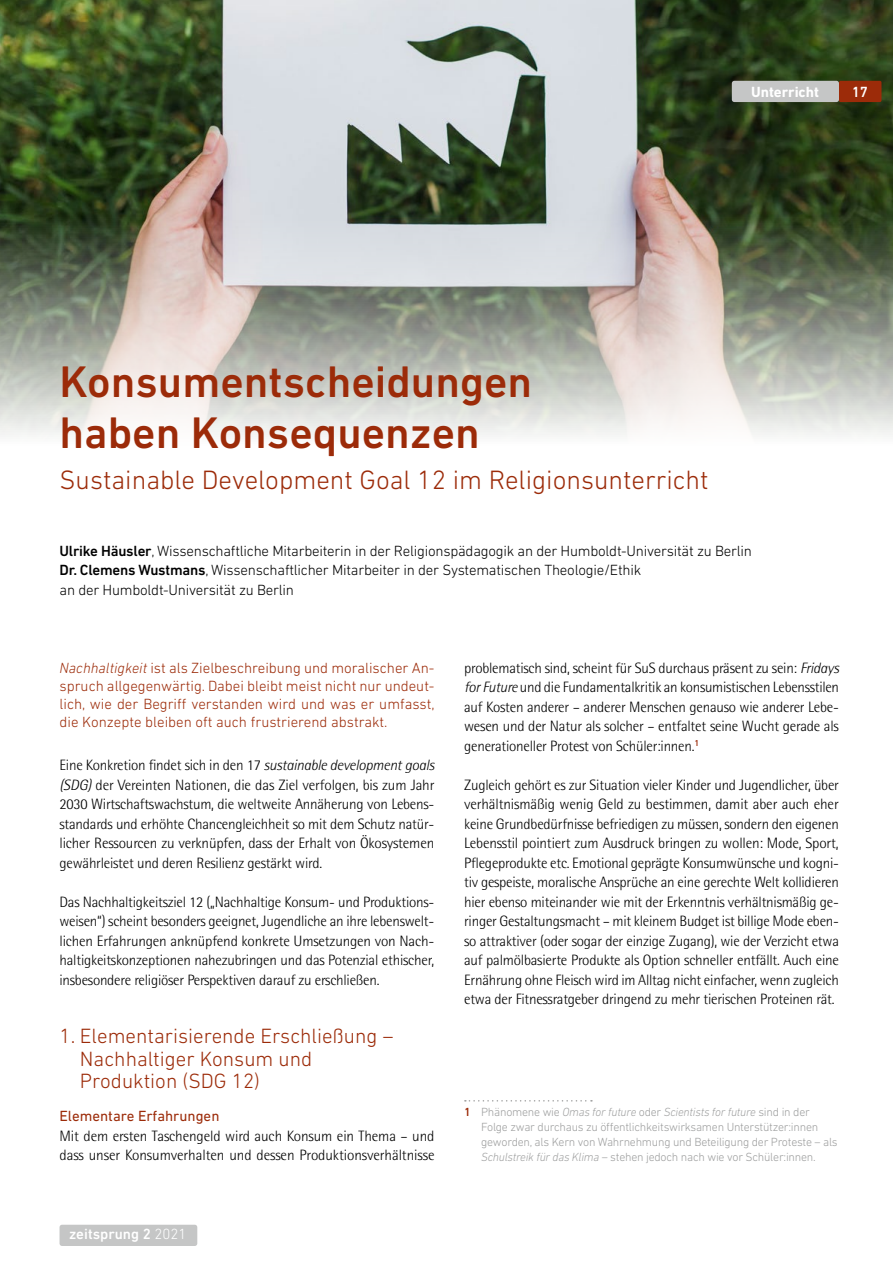
<style>
.page{position:relative;width:893px;height:1263px;background:#fff}
.page>*{position:absolute;margin:0;border:0;box-sizing:border-box;transform-origin:0 0}
.t1{font:500 45px/51px "DIN Next LT Pro";color:#9c2b09}
.t2{font:300 27px "DIN Next LT Pro";color:#9c2b09}
.t3{font:300 21px/22.5px "DIN Next LT Pro";color:#9c2b09}
.t4{font:300 15px/19.5px "Rotis Semi Sans Std";letter-spacing:-.015em;color:#000;text-align:justify}
.t5{font:300 15px/19.5px "DIN Next LT Pro";letter-spacing:-.015em;color:#000}
.t6{font:300 15px/18px "DIN Next LT Pro";color:#9c2b09;text-align:justify}
.t7{font:15px "DIN Next LT Pro";color:#9c2b09}
.t8{font:500 15px "DIN Next LT Pro";color:#fff}
.t9{font:700 15px "DIN Next LT Pro";color:#fff}
.t10{font:300 12px/15px "DIN Next LT Pro";letter-spacing:-.02em;color:#9c9d9d}
.s1{font-weight:500}
.s2{font-style:italic}
.s3{font-weight:300}
.s4{font-weight:500;color:#9c2b09}
</style>
<div class="page">
<img style="left:0;top:0;width:893px;height:435px">
<div style="left:839px;top:81px;width:42px;height:21px;background:#9c2b09;border-radius:2px"></div>
<div style="left:732px;top:81px;width:107px;height:21px;background:#c5c6c6;border-radius:3px"></div>
<svg style="left:465px;top:1100px;width:127px;height:1px"></svg>
<div style="left:60px;top:1225px;width:137px;height:21px;background:#c5c6c6;border-radius:3px"></div>
<p class="t9" style="left:751px;top:83px;width:70px">Unterricht</p>
<p class="t8" style="left:852px;top:83px;width:18px">17</p>
<h1 class="t1" style="left:60px;top:356px;width:474px">Konsumentscheidungen haben Konsequenzen</h1>
<h2 class="t2" style="left:60px;top:464px;width:650px">Sustainable Development Goal 12 im Religionsunterricht</h2>
<p class="t5" style="left:60px;top:541px;width:694px"><span class="s1">Ulrike Häusler</span>, Wissenschaftliche Mitarbeiterin in der Religionspädagogik an der Humboldt-Universität zu Berlin<br><span class="s1">Dr. Clemens Wustmans</span>, Wissenschaftlicher Mitarbeiter in der Systematischen Theologie/Ethik<br>an der Humboldt-Universität zu Berlin</p>
<p class="t6" style="left:60px;top:658px;width:377px"><span class="s2">Nachhaltigkeit</span> ist als Zielbeschreibung und moralischer An&shy;spruch allgegenwärtig. Dabei bleibt meist nicht nur undeut&shy;lich, wie der Begriff verstanden wird und was er umfasst, die Konzepte bleiben oft auch frustrierend abstrakt.</p>
<p class="t4" style="left:60px;top:755px;width:376px">Eine Konkretion findet sich in den 17 <span class="s2">sustainable development goals (SDG)</span> der Vereinten Nationen, die das Ziel verfolgen, bis zum Jahr 2030 Wirtschaftswachstum, die weltweite Annäherung von Lebens&shy;standards und erhöhte Chancengleichheit so mit dem Schutz natür&shy;licher Ressourcen zu verknüpfen, dass der Erhalt von Ökosystemen gewährleistet und deren Resilienz gestärkt wird.</p>
<p class="t4" style="left:60px;top:892px;width:376px">Das Nachhaltigkeitsziel 12 („Nachhaltige Konsum- und Produktions&shy;weisen“) scheint besonders geeignet, Jugendliche an ihre lebenswelt&shy;lichen Erfahrungen anknüpfend konkrete Umsetzungen von Nach&shy;haltigkeitskonzeptionen nahezubringen und das Potenzial ethischer, insbesondere religiöser Perspektiven darauf zu erschließen.</p>
<h3 class="t3" style="left:80px;top:1024px;width:315px;text-indent:-20px">1. Elementarisierende Erschließung –<br>Nachhaltiger Konsum und<br>Produktion (SDG 12)</h3>
<p class="t7" style="left:60px;top:1107px;width:161px">Elementare Erfahrungen</p>
<p class="t4" style="left:60px;top:1126px;width:377px">Mit dem ersten Taschengeld wird auch Konsum ein Thema – und dass unser Konsumverhalten und dessen Produktionsverhältnisse</p>
<p class="t8" style="left:69px;top:1226px;width:119px">zeitsprung 2 <span class="s3">2021</span></p>
<p class="t4" style="left:464px;top:658px;width:376px">problematisch sind, scheint für SuS durchaus präsent zu sein: <span class="s2">Fridays for Future</span> und die Fundamentalkritik an konsumistischen Lebensstilen auf Kosten anderer – anderer Menschen genauso wie anderer Lebe&shy;wesen und der Natur als solcher – entfaltet seine Wucht gerade als generationeller Protest von Schüler:innen.<sup>1</sup></p>
<p class="t4" style="left:464px;top:775px;width:376px">Zugleich gehört es zur Situation vieler Kinder und Jugendlicher, über verhältnismäßig wenig Geld zu bestimmen, damit aber auch eher keine Grundbedürfnisse befriedigen zu müssen, sondern den eigenen Lebensstil pointiert zum Ausdruck bringen zu wollen: Mode, Sport, Pflegeprodukte etc. Emotional geprägte Konsumwünsche und kogni&shy;tiv gespeiste, moralische Ansprüche an eine gerechte Welt kollidieren hier ebenso miteinander wie mit der Erkenntnis verhältnismäßig ge&shy;ringer Gestaltungsmacht – mit kleinem Budget ist billige Mode eben&shy;so attraktiver (oder sogar der einzige Zugang), wie der Verzicht etwa auf palmölbasierte Produkte als Option schneller entfällt. Auch eine Ernährung ohne Fleisch wird im Alltag nicht einfacher, wenn zugleich etwa der Fitnessratgeber dringend zu mehr tierischen Proteinen rät.</p>
<p class="t10" style="left:481px;top:1104px;width:358px;text-indent:-17px"><span class="s4">1</span> Phänomene wie <span class="s2">Omas for future</span> oder <span class="s2">Scientists for future</span> sind in der Folge zwar durchaus zu öffentlichkeitswirksamen Unterstützer:innen geworden, als Kern von Wahrnehmung und Beteiligung der Proteste – als <span class="s2">Schulstreik für das Klima</span> – stehen jedoch nach wie vor Schüler:innen.</p>
</div>
